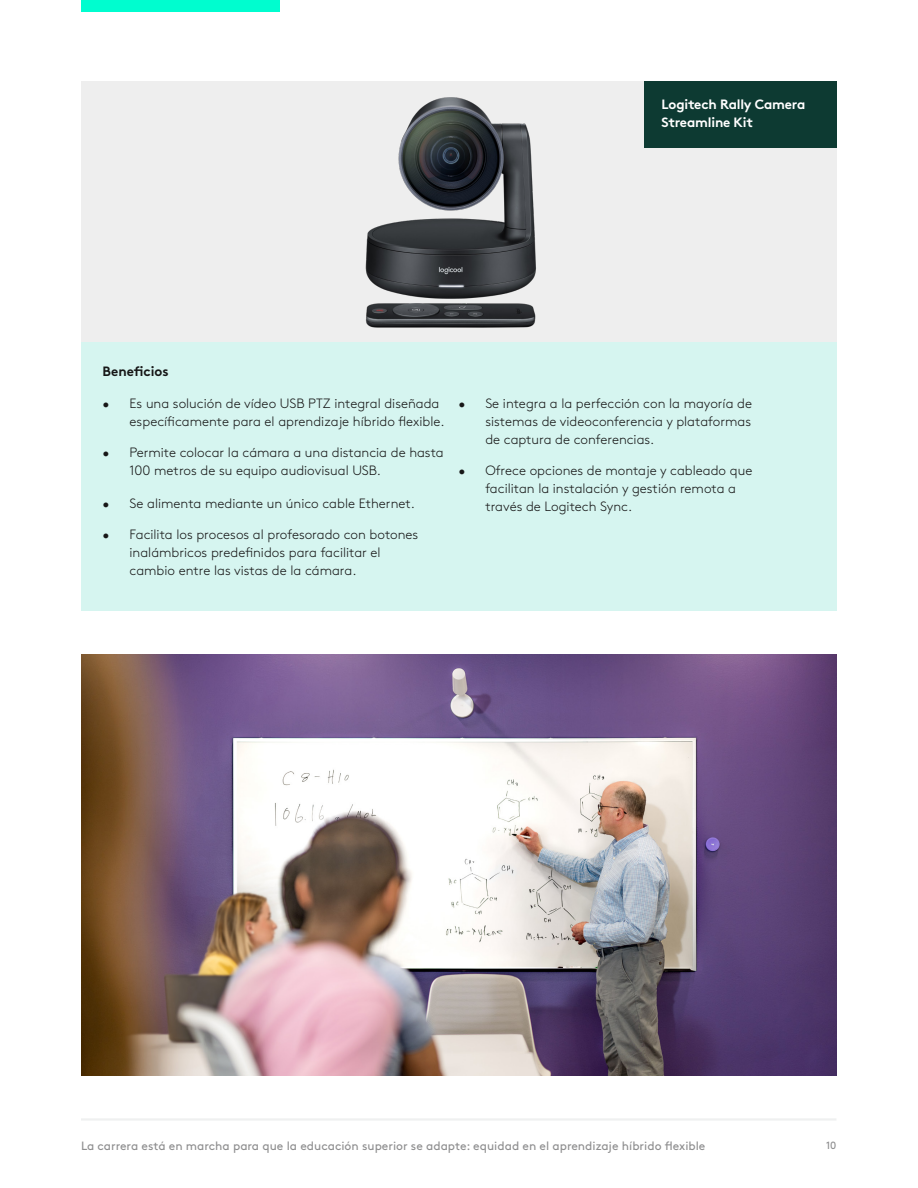
<style>
.page{position:relative;width:918px;height:1188px;background:#fff}
.page>*{position:absolute;margin:0;border:0;box-sizing:border-box;transform-origin:0 0}
.t1{font:300 13.5px/18px "Brown Pro";color:#171717}
.Body_copy_2{font:700 13.5px/18px "Brown Pro";letter-spacing:-.015em;color:#fff}
.t2{font:700 13.5px "Brown Pro";color:#171717}
.t3{font:12px "Brown";color:#8e8e8f}
.t4{font:10.5px "Brown";color:#8e8e8f}
</style>
<div class="page">
<hr style="left:81px;top:1118px;width:755px;height:3px;background:#eff0f0">
<div style="left:81px;top:0;width:199px;height:12px;background:#00fdcf"></div>
<div style="left:81px;top:81px;width:756px;height:262px;background:#eee"></div>
<div style="left:81px;top:343px;width:756px;height:268px;background:#d6f5f0"></div>
<div style="left:645px;top:81px;width:192px;height:67px;background:#0d3a32"></div>
<img style="left:328px;top:97px;width:258px;height:246px">
<img style="left:81px;top:654px;width:756px;height:422px">
<p class="Body_copy_2" style="left:662px;top:94px;width:145px">Logitech Rally Camera<br>Streamline Kit</p>
<p class="t2" style="left:103px;top:360px;width:68px">Beneficios</p>
<p class="t1" style="left:130px;top:393px;width:316px;text-indent:-27px">• Es una solución de vídeo USB PTZ integral diseñada específicamente para el aprendizaje híbrido flexible.</p>
<p class="t1" style="left:130px;top:442px;width:316px;text-indent:-27px">• Permite colocar la cámara a una distancia de hasta<br>100 metros de su equipo audiovisual USB.</p>
<p class="t1" style="left:485px;top:393px;width:268px;text-align:justify;text-indent:-27px">• Se integra a la perfección con la mayoría de sistemas de videoconferencia y plataformas de captura de conferencias.</p>
<p class="t1" style="left:485px;top:460px;width:269px;text-indent:-27px">• Ofrece opciones de montaje y cableado que facilitan la instalación y gestión remota a</p>
<p class="t1" style="left:103px;top:493px;width:314px">• Se alimenta mediante un único cable Ethernet.</p>
<p class="t1" style="left:485px;top:496px;width:148px">través de Logitech Sync.</p>
<p class="t1" style="left:130px;top:525px;width:290px;text-indent:-27px">• Facilita los procesos al profesorado con botones inalámbricos predefinidos para facilitar el cambio entre las vistas de la cámara.</p>
<p class="t3" style="left:81px;top:1137px;width:626px">La carrera está en marcha para que la educación superior se adapte: equidad en el aprendizaje híbrido flexible</p>
<p class="t4" style="left:826px;top:1138px;width:12px">10</p>
</div>
